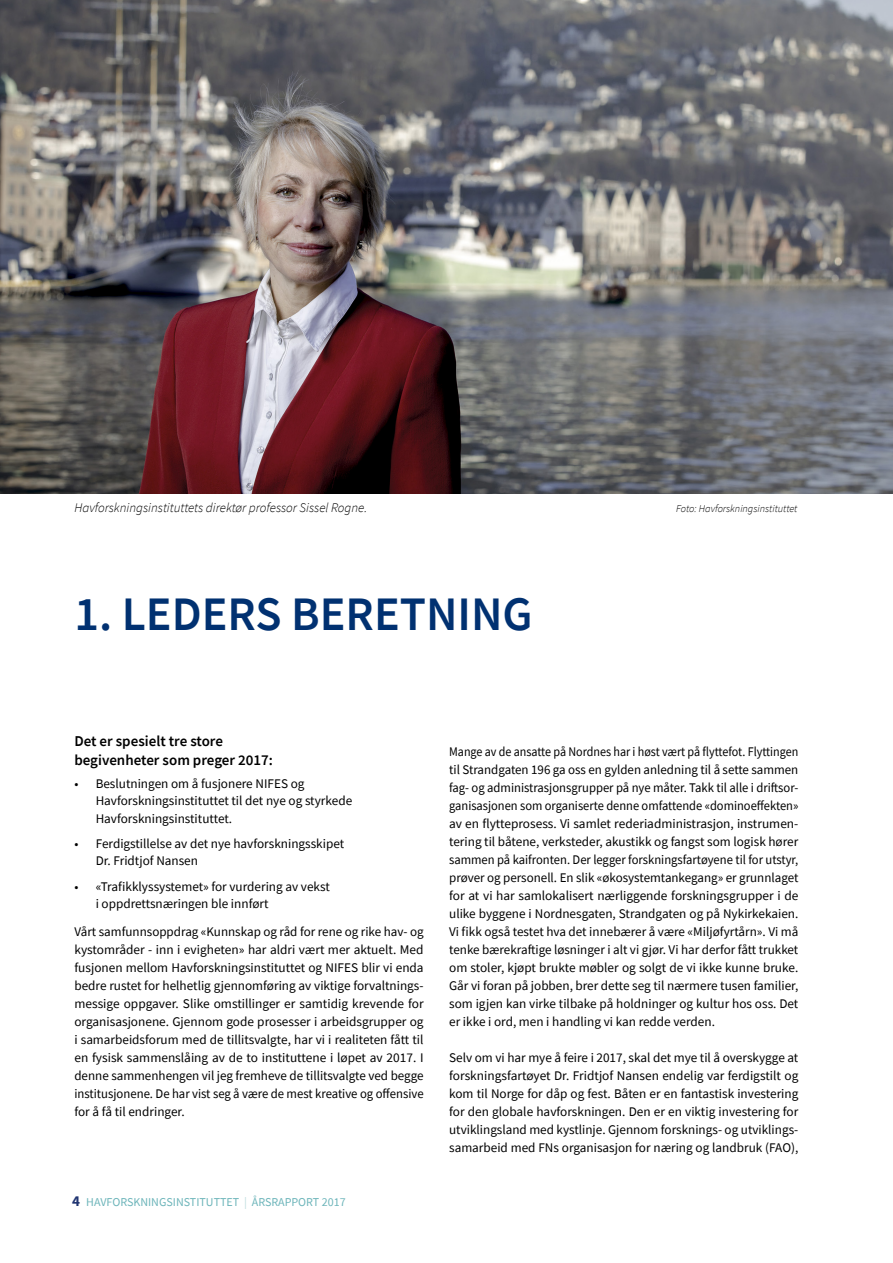
<style>
.page{position:relative;width:893px;height:1263px;background:#fff}
.page>*{position:absolute;margin:0;border:0;box-sizing:border-box;transform-origin:0 0}
.Overskrift_1{font:600 48px "Source Sans Pro";color:#013171}
.Overskrift_4__mellom{font:600 15px/19.5px "Source Sans Pro";color:#000}
.Brødtekst{font:13.2px/18px "Source Sans Pro";color:#000}
.Brødtekst-2{font:13.2px/18px "Source Sans Pro";color:#000;text-align:justify;scale:.91 1}
.Bildetekst{font:italic 300 13.2px "Source Sans Pro";color:#000}
.t1{font:12px "Source Sans Pro";color:#6db5ba}
.Bildetekst-2{font:italic 300 10.5px "Source Sans Pro";color:#000}
.s1{font-weight:700;font-size:15px;color:#203471}
.s2{color:#bddcde}
</style>
<div class="page">
<img style="left:0;top:0;width:893px;height:493px">
<p class="Bildetekst" style="left:74px;top:499px;width:294px">Havforskningsinstituttets direktør professor Sissel Rogne.</p>
<p class="Bildetekst-2" style="left:676px;top:502px;width:123px">Foto: Havforskningsinstituttet</p>
<p class="Overskrift_1" style="left:74px;top:583px;width:460px">1. LEDERS BERETNING</p>
<p class="Overskrift_4__mellom" style="left:74px;top:731px;width:200px">Det er spesielt tre store begivenheter som preger 2017:</p>
<p class="Brødtekst" style="left:96px;top:775px;width:258px;line-height:17.1px;text-indent:-21px">• Beslutningen om å fusjonere NIFES og<br>Havforskningsinstituttet til det nye og styrkede<br>Havforskningsinstituttet.</p>
<p class="Brødtekst" style="left:96px;top:835px;width:250px;line-height:17.1px;text-indent:-21px">• Ferdigstillelse av det nye havforskningsskipet<br>Dr. Fridtjof Nansen</p>
<p class="Brødtekst" style="left:96px;top:878px;width:236px;line-height:17.1px;text-indent:-21px">• «Trafikklyssystemet» for vurdering av vekst i oppdrettsnæringen ble innført</p>
<p class="Brødtekst" style="left:74px;top:923px;width:351px;text-align:justify">Vårt samfunnsoppdrag «Kunnskap og råd for rene og rike hav- og kystområder - inn i evigheten» har aldri vært mer aktuelt. Med fusjonen mellom Havforskningsinstituttet og NIFES blir vi enda bedre rustet for helhetlig gjennomføring av viktige forvaltnings&shy;messige oppgaver. Slike omstillinger er samtidig krevende for organisasjonene. Gjennom gode prosesser i arbeidsgrupper og i samarbeidsforum med de tillitsvalgte, har vi i realiteten fått til en fysisk sammenslåing av de to instituttene i løpet av 2017. I denne sammenhengen vil jeg fremheve de tillitsvalgte ved begge institusjonene. De har vist seg å være de mest kreative og offensive for å få til endringer.</p>
<p class="t1" style="left:72px;top:1194px;width:275px"><span class="s1">4</span> HAVFORSKNINGSINSTITUTTET <span class="s2">|</span> ÅRSRAPPORT 2017</p>
<p class="Brødtekst-2" style="left:449px;top:743px;width:385px">Mange av de ansatte på Nordnes har i høst vært på flyttefot. Flyttingen til Strandgaten 196 ga oss en gylden anledning til å sette sammen fag- og administrasjonsgrupper på nye måter. Takk til alle i driftsor&shy;ganisasjonen som organiserte denne omfattende «dominoeffekten» av en flytteprosess. Vi samlet rederiadministrasjon, instrumen&shy;tering til båtene, verksteder, akustikk og fangst som logisk hører sammen på kaifronten. Der legger forskningsfartøyene til for utstyr, prøver og personell. En slik «økosystemtankegang» er grunnlaget for at vi har samlokalisert nærliggende forskningsgrupper i de ulike byggene i Nordnesgaten, Strandgaten og på Nykirkekaien.<br>Vi fikk også testet hva det innebærer å være «Miljøfyrtårn». Vi må tenke bærekraftige løsninger i alt vi gjør. Vi har derfor fått trukket om stoler, kjøpt brukte møbler og solgt de vi ikke kunne bruke.<br>Går vi foran på jobben, brer dette seg til nærmere tusen familier, som igjen kan virke tilbake på holdninger og kultur hos oss. Det er ikke i ord, men i handling vi kan redde verden.</p>
<p class="Brødtekst" style="left:449px;top:1049px;width:351px;text-align:justify">Selv om vi har mye å feire i 2017, skal det mye til å overskygge at forskningsfartøyet Dr. Fridtjof Nansen endelig var ferdigstilt og kom til Norge for dåp og fest. Båten er en fantastisk investering for den globale havforskningen. Den er en viktig investering for utviklingsland med kystlinje. Gjennom forsknings- og utviklings&shy;samarbeid med FNs organisasjon for næring og landbruk (FAO),</p>
</div>
